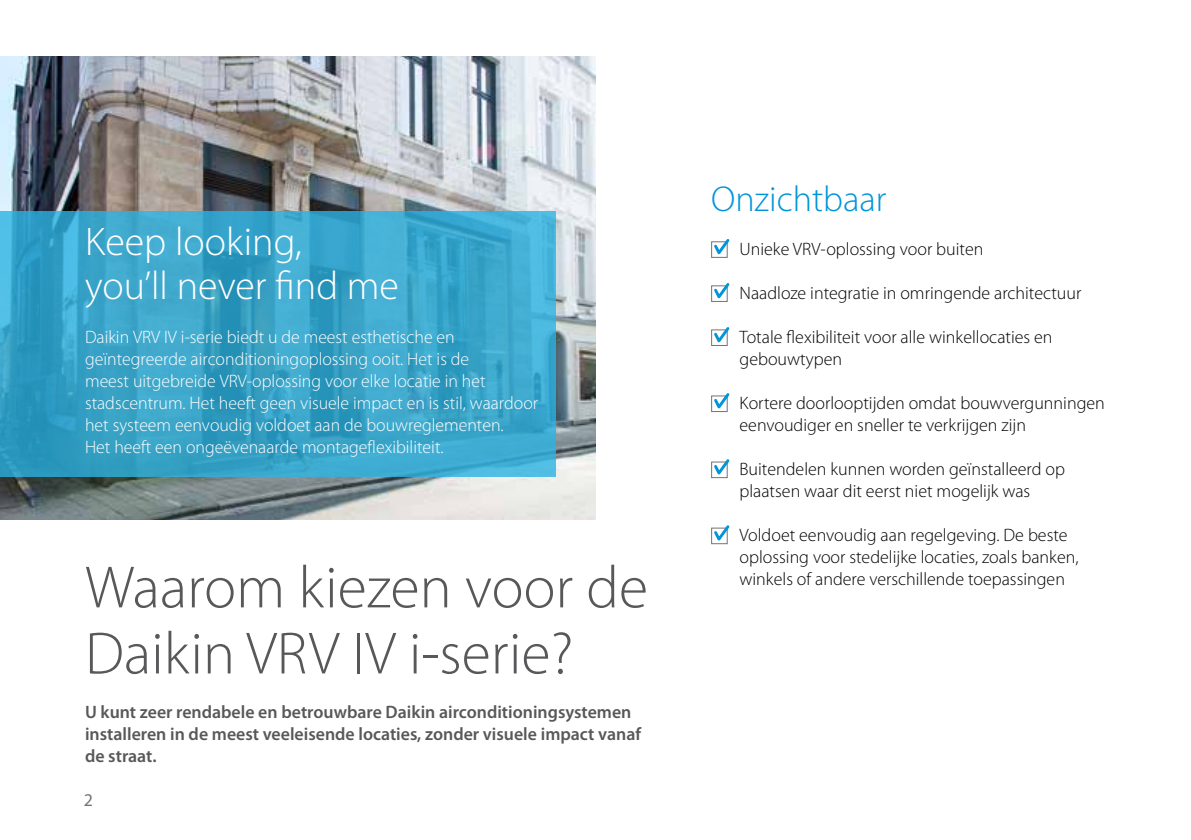
<style>
.page{position:relative;width:1191px;height:840px;background:#fff}
.page>*{position:absolute;margin:0;border:0;box-sizing:border-box;transform-origin:0 0}
.t1{font:300 60px "Myriad Pro";color:#58585a}
.t2{font:300 40px/44px "Myriad Pro";color:#fff}
.t3{font:300 36px "Myriad Pro";color:#0095d8}
.t4{font:300 18px/22px "Myriad Pro";color:#000}
.t5{font:300 18px/22px "Myriad Pro";color:#fff}
.t6{font:600 18px/22px "Myriad Pro";color:#58585a}
.t7{font:18px "Myriad Pro";color:#7d726b}
</style>
<div class="page">
<img style="left:0;top:57px;width:595px;height:462px">
<svg style="left:711px;top:239px;width:19px;height:19px"></svg>
<svg style="left:711px;top:283px;width:19px;height:19px"></svg>
<svg style="left:711px;top:327px;width:19px;height:19px"></svg>
<svg style="left:711px;top:393px;width:19px;height:19px"></svg>
<svg style="left:711px;top:459px;width:19px;height:19px"></svg>
<svg style="left:711px;top:525px;width:19px;height:19px"></svg>
<svg style="left:0;top:211px;width:555px;height:265px;background:#38a4c9"></svg>
<h3 class="t3" style="left:711px;top:179px;width:177px">Onzichtbaar</h3>
<p class="t4" style="left:739px;top:238px;width:245px">Unieke VRV-oplossing voor buiten</p>
<p class="t4" style="left:739px;top:282px;width:343px">Naadloze integratie in omringende architectuur</p>
<p class="t4" style="left:739px;top:326px;width:314px">Totale flexibiliteit voor alle winkellocaties en gebouwtypen</p>
<p class="t4" style="left:739px;top:392px;width:367px">Kortere doorlooptijden omdat bouwvergunningen eenvoudiger en sneller te verkrijgen zijn</p>
<p class="t4" style="left:739px;top:458px;width:327px">Buitendelen kunnen worden geïnstalleerd op plaatsen waar dit eerst niet mogelijk was</p>
<p class="t4" style="left:739px;top:524px;width:340px">Voldoet eenvoudig aan regelgeving. De beste oplossing voor stedelijke locaties, zoals banken,</p>
<h2 class="t2" style="left:85px;top:220px;width:315px">Keep looking,<br>you’ll never find me</h2>
<p class="t5" style="left:85px;top:326px;width:454px">Daikin VRV IV i-serie biedt u de meest esthetische en geïntegreerde airconditioningoplossing ooit. Het is de<br>meest uitgebreide VRV-oplossing voor elke locatie in het stadscentrum. Het heeft geen visuele impact en is stil, waardoor het systeem eenvoudig voldoet aan de bouwreglementen.<br>Het heeft een ongeëvenaarde montageflexibiliteit.</p>
<h1 class="t1" style="left:85px;top:554px;width:564px">Waarom kiezen voor de</h1>
<p class="t4" style="left:739px;top:568px;width:327px">winkels of andere verschillende toepassingen</p>
<h1 class="t1" style="left:85px;top:620px;width:490px">Daikin VRV IV i-serie?</h1>
<p class="t6" style="left:85px;top:700px;width:557px">U kunt zeer rendabele en betrouwbare Daikin airconditioningsystemen installeren in de meest veeleisende locaties, zonder visuele impact vanaf de straat.</p>
<p class="t7" style="left:84px;top:789px;width:11px">2</p>
</div>
